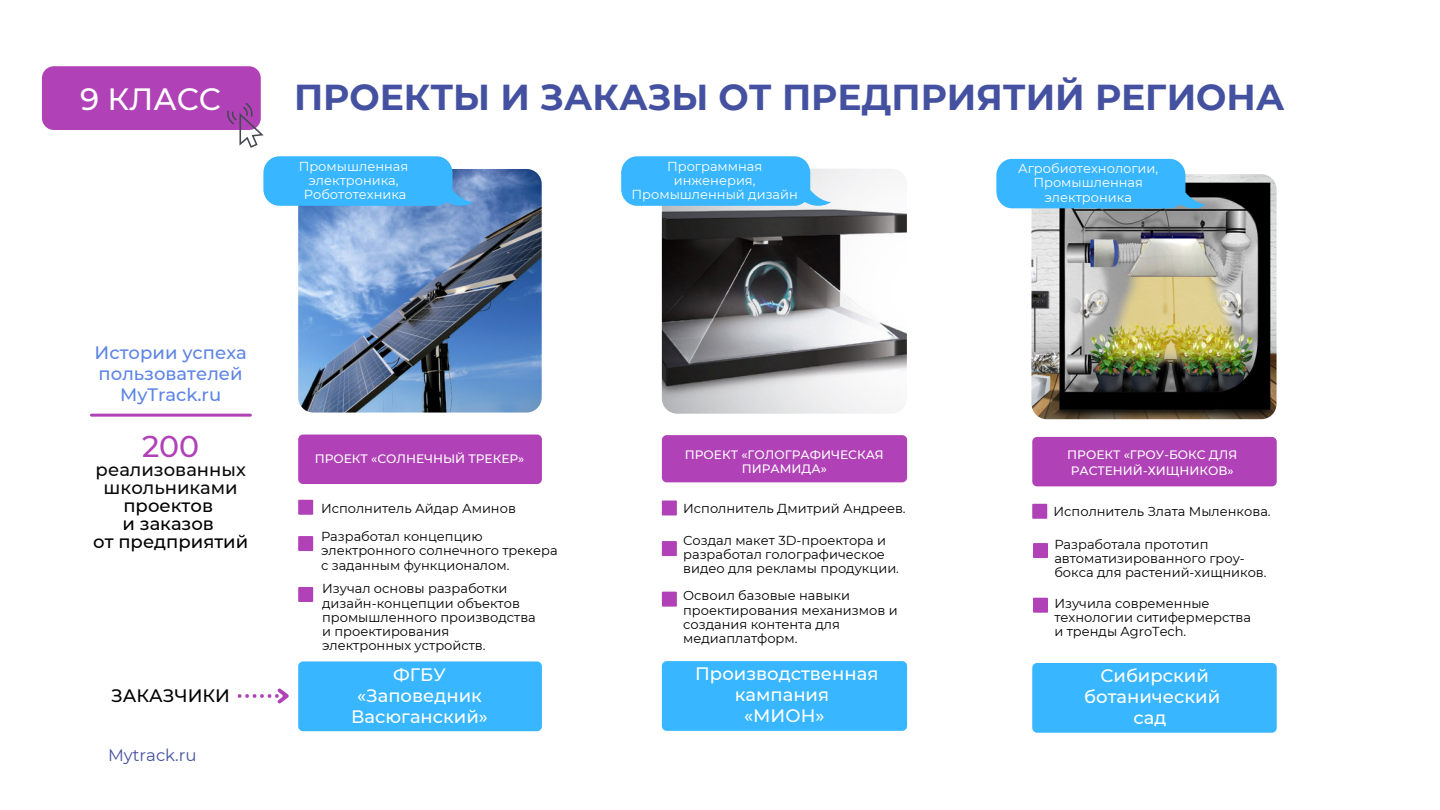
<style>
.page{position:relative;width:1440px;height:810px;background:#fff}
.page>*{position:absolute;margin:0;border:0;box-sizing:border-box;transform-origin:0 0}
.t1{font:700 36px "Montserrat";color:#4451a0}
.t2{font:500 30.8px "Montserrat";color:#fff}
.t3{font:500 30px "Montserrat";color:#b041b6}
.t4{font:500 18px/21px "Montserrat";color:#fff;text-align:center}
.t5{font:500 18px/18px "Montserrat";color:#000;text-align:center}
.t6{font:500 18px/21px "Montserrat";color:#5e85e5;text-align:center}
.t7{font:500 18px/18px "Montserrat";color:#0a0a0c;text-align:center}
.t8{font:16.6px "Montserrat";color:#4451a0}
.t9{font:13px/14.2px "Montserrat";color:#000}
.t10{font:13px/14.2px "Montserrat";color:#fff;text-align:center}
.t11{font:500 12.2px/14.2px "Montserrat";color:#fff;text-align:center}
</style>
<div class="page">
<img style="left:662px;top:169px;width:245px;height:245px;border-radius:15px">
<img style="left:1032px;top:174px;width:245px;height:245px;border-radius:15px">
<div style="left:662px;top:435px;width:245px;height:47px;background:#b041b6;border-radius:5px"></div>
<div style="left:1032px;top:437px;width:245px;height:49px;background:#b041b6;border-radius:5px"></div>
<div style="left:1032px;top:504px;width:15px;height:15px;background:#b041b6"></div>
<div style="left:1033px;top:543px;width:15px;height:15px;background:#b041b6"></div>
<div style="left:1033px;top:598px;width:15px;height:15px;background:#b041b6"></div>
<div style="left:662px;top:501px;width:15px;height:15px;background:#b041b6"></div>
<div style="left:662px;top:541px;width:15px;height:15px;background:#b041b6"></div>
<div style="left:662px;top:592px;width:15px;height:15px;background:#b041b6"></div>
<svg style="left:996px;top:159px;width:210px;height:49px;background:#44b5f6"></svg>
<svg style="left:621px;top:156px;width:210px;height:50px;background:#4dbdfd"></svg>
<hr style="left:91px;top:414px;width:159px;height:3px;background:#b041b6">
<div style="left:1032px;top:663px;width:245px;height:70px;background:#38b6ff;border-radius:5px"></div>
<img style="left:298px;top:169px;width:244px;height:244px;border-radius:15px">
<div style="left:298px;top:435px;width:244px;height:49px;background:#b041b6;border-radius:5px"></div>
<div style="left:298px;top:500px;width:15px;height:15px;background:#b041b6"></div>
<div style="left:298px;top:536px;width:15px;height:15px;background:#b041b6"></div>
<div style="left:298px;top:587px;width:15px;height:15px;background:#b041b6"></div>
<div style="left:298px;top:661px;width:244px;height:70px;background:#38b6ff;border-radius:5px"></div>
<svg style="left:263px;top:156px;width:210px;height:50px;background:#45b7fb"></svg>
<svg style="left:238px;top:688px;width:51px;height:16px"></svg>
<div style="left:662px;top:661px;width:245px;height:70px;background:#38b6ff;border-radius:5px"></div>
<div style="left:42px;top:66px;width:219px;height:64px;background:#b041b6;border-radius:12px"></div>
<svg style="left:227px;top:103px;width:37px;height:45px"></svg>
<h2 class="t2" style="left:80px;top:80px;width:142px">9 КЛАСС</h2>
<h1 class="t1" style="left:294px;top:75px;width:992px">ПРОЕКТЫ И ЗАКАЗЫ ОТ ПРЕДПРИЯТИЙ РЕГИОНА</h1>
<p class="t10" style="left:299px;top:159px;width:111px">Промышленная электроника,<br>Робототехника</p>
<p class="t10" style="left:632px;top:159px;width:168px">Программная инженерия,<br>Промышленный дизайн</p>
<p class="t10" style="left:1018px;top:161px;width:142px">Агробиотехнологии,<br>Промышленная электроника</p>
<h3 class="t6" style="left:95px;top:342px;width:154px">Истории успеха пользователей<br>MyTrack.ru</h3>
<h3 class="t3" style="left:142px;top:428px;width:59px">200</h3>
<h3 class="t7" style="left:96px;top:461px;width:152px">реализованных школьниками</h3>
<h3 class="t5" style="left:93px;top:497px;width:157px">проектов<br>и заказов<br>от предприятий</h3>
<h3 class="t5" style="left:111px;top:687px;width:120px">ЗАКАЗЧИКИ</h3>
<p class="t8" style="left:108px;top:745px;width:90px">Mytrack.ru</p>
<p class="t11" style="left:315px;top:452px;width:211px">ПРОЕКТ «СОЛНЕЧНЫЙ ТРЕКЕР»</p>
<p class="t9" style="left:321px;top:494px;width:196px;line-height:28.1px">Исполнитель Айдар Аминов<br>Разработал концепцию</p>
<p class="t9" style="left:321px;top:544px;width:238px">электронного солнечного трекера с заданным функционалом.</p>
<p class="t9" style="left:322px;top:581px;width:215px">Изучал основы разработки дизайн-концепции объектов промышленного производства и проектирования электронных устройств.</p>
<h3 class="t4" style="left:351px;top:664px;width:138px">ФГБУ «Заповедник<br>Васюганский»</h3>
<p class="t11" style="left:685px;top:447px;width:200px">ПРОЕКТ «ГОЛОГРАФИЧЕСКАЯ<br>ПИРАМИДА»</p>
<p class="t11" style="left:1067px;top:446px;width:172px;line-height:16.5px;text-align:left">ПРОЕКТ «ГРОУ-БОКС ДЛЯ<br>РАСТЕНИЙ-ХИЩНИКОВ»</p>
<p class="t9" style="left:1054px;top:504px;width:219px">Исполнитель Злата Мыленкова.</p>
<p class="t9" style="left:1054px;top:537px;width:214px">Разработала прототип автоматизированного гроу&shy;бокса для растений-хищников.</p>
<p class="t9" style="left:1054px;top:596px;width:198px">Изучила современные технологии ситифермерства и тренды AgroTech.</p>
<p class="t9" style="left:683px;top:501px;width:224px">Исполнитель Дмитрий Андреев.</p>
<p class="t9" style="left:683px;top:533px;width:217px">Создал макет 3D-проектора и разработал голографическое видео для рекламы продукции.</p>
<p class="t9" style="left:683px;top:589px;width:216px">Освоил базовые навыки проектирования механизмов и создания контента для медиаплатформ.</p>
<h3 class="t4" style="left:695px;top:663px;width:185px">Производственная кампания<br>«МИОН»</h3>
<h3 class="t4" style="left:1084px;top:665px;width:137px">Сибирский ботанический сад</h3>
</div>
